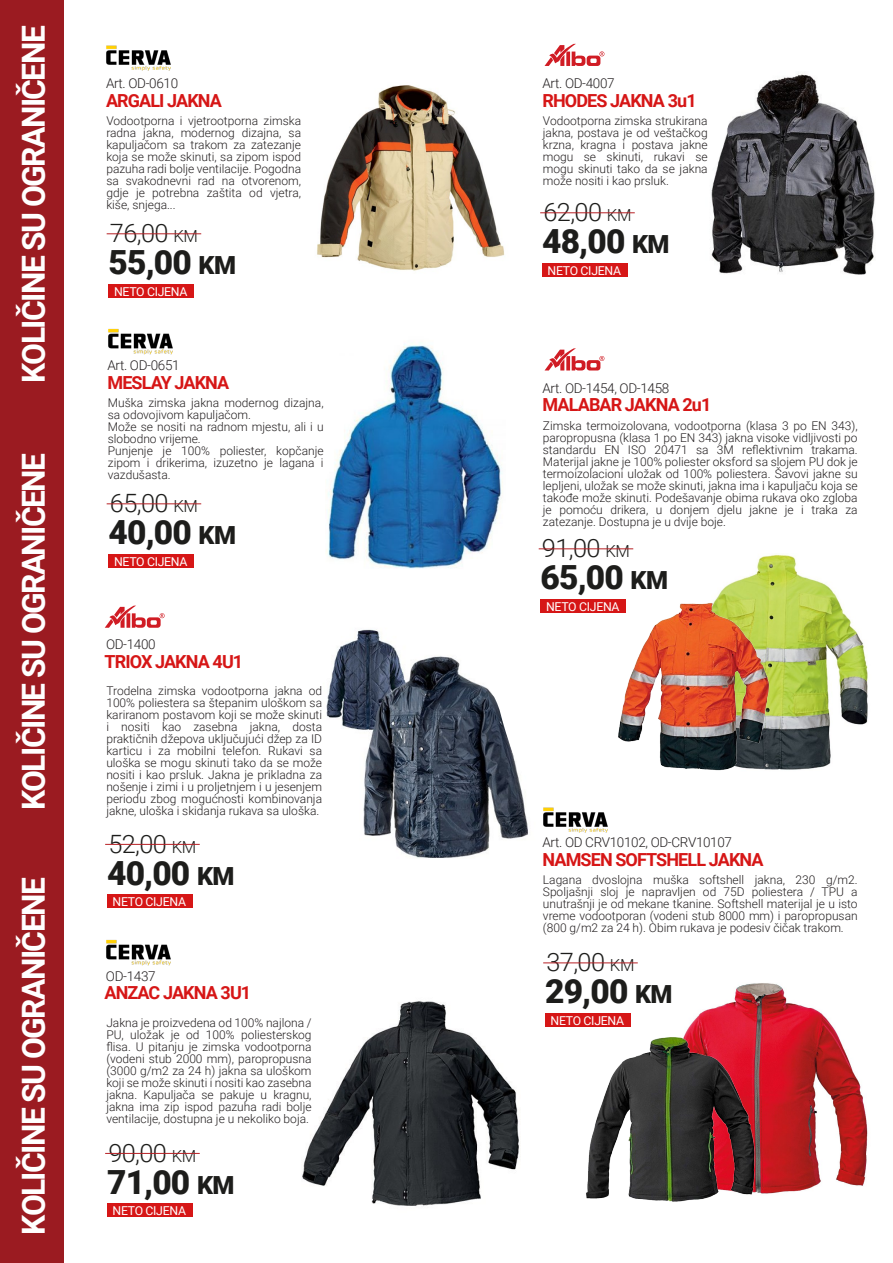
<style>
.page{position:relative;width:893px;height:1263px;background:#fff}
.page>*{position:absolute;margin:0;border:0;box-sizing:border-box;transform-origin:0 0}
.t1{font:900 33.3px "Roboto";letter-spacing:-.025em;color:#1d1d1b}
.t2{font:700 31.8px "Roboto";letter-spacing:-.05em;color:#fff}
.t3{font:300 25.2px "Roboto";letter-spacing:-.025em;color:#1d1d1b}
.t4{font:700 18px "Roboto";letter-spacing:-.05em;color:#d61616}
.t5{font:300 13.5px "Roboto";letter-spacing:-.025em;color:#231f20}
.t6{font:12.15px "Roboto";letter-spacing:-.025em;color:#fff}
.t7{font:300 12px/12px "Roboto";color:#231f20;text-align:justify}
.s1{font-size:16.65px}
.s2{font-size:24.9px}
</style>
<div class="page">
<img style="left:687px;top:983px;width:181px;height:211px">
<img style="left:586px;top:1030px;width:171px;height:172px">
<img style="left:711px;top:74px;width:164px;height:201px">
<img style="left:714px;top:554px;width:154px;height:216px">
<img style="left:302px;top:1001px;width:217px;height:205px">
<img style="left:326px;top:342px;width:177px;height:227px">
<img style="left:317px;top:85px;width:188px;height:186px">
<svg style="left:105px;top:606px;width:60px;height:22px"></svg>
<div style="left:0;top:0;width:64px;height:1263px;background:#9b1b21"></div>
<div style="left:108px;top:284px;width:86px;height:14px;background:#d61616"></div>
<hr style="left:107px;top:233px;width:94px;height:1px;background:#b72025">
<div style="left:108px;top:554px;width:86px;height:14px;background:#d61616"></div>
<hr style="left:107px;top:503px;width:94px;height:1px;background:#b72025">
<img style="left:106px;top:45px;width:65px;height:26px">
<img style="left:543px;top:807px;width:65px;height:26px">
<img style="left:106px;top:939px;width:65px;height:27px">
<img style="left:108px;top:328px;width:65px;height:27px">
<div style="left:107px;top:894px;width:86px;height:14px;background:#d61616"></div>
<hr style="left:105px;top:844px;width:95px;height:1px;background:#b72025">
<div style="left:542px;top:263px;width:86px;height:14px;background:#d61616"></div>
<hr style="left:540px;top:212px;width:95px;height:1px;background:#b72025">
<div style="left:107px;top:1203px;width:86px;height:14px;background:#d61616"></div>
<hr style="left:105px;top:1153px;width:95px;height:1px;background:#b72025">
<svg style="left:544px;top:44px;width:60px;height:22px"></svg>
<div style="left:540px;top:599px;width:86px;height:14px;background:#d61616"></div>
<hr style="left:539px;top:548px;width:94px;height:1px;background:#b72025">
<svg style="left:545px;top:348px;width:59px;height:22px"></svg>
<div style="left:545px;top:1013px;width:86px;height:14px;background:#d61616"></div>
<hr style="left:543px;top:962px;width:95px;height:1px;background:#b72025">
<img style="left:618px;top:602px;width:160px;height:169px">
<img style="left:326px;top:629px;width:202px;height:229px">
<h2 class="t2" style="left:11px;top:383px;width:359px;rotate:-90deg">KOLIČINE SU OGRANIČENE</h2>
<h2 class="t2" style="left:11px;top:810px;width:359px;rotate:-90deg">KOLIČINE SU OGRANIČENE</h2>
<h2 class="t2" style="left:11px;top:1234px;width:359px;rotate:-90deg">KOLIČINE SU OGRANIČENE</h2>
<p class="t5" style="left:106px;top:74px;width:74px">Art. OD-0610</p>
<h3 class="t4" style="left:106px;top:88px;width:117px">ARGALI JAKNA</h3>
<p class="t7" style="left:106px;top:114px;width:196px">Vodootporna i vjetrootporna zimska radna jakna, modernog dizajna, sa kapuljačom sa trakom za zatezanje koja se može skinuti, sa zipom ispod pazuha radi bolje ventilacije. Pogodna sa svakodnevni rad na otvorenom, gdje je potrebna zaštita od vjetra, kiše, snjega...</p>
<h3 class="t3" style="left:110px;top:215px;width:90px">76,00 <span class="s1">KM</span></h3>
<h1 class="t1" style="left:109px;top:239px;width:129px">55,00 <span class="s2">KM</span></h1>
<p class="t6" style="left:114px;top:283px;width:75px">NETO CIJENA</p>
<p class="t5" style="left:107px;top:356px;width:74px">Art. OD-0651</p>
<h3 class="t4" style="left:107px;top:370px;width:123px">MESLAY JAKNA</h3>
<p class="t7" style="left:108px;top:396px;width:217px;text-align:left">Muška zimska jakna modernog dizajna, sa odovojivom kapuljačom.<br>Može se nositi na radnom mjestu, ali i u slobodno vrijeme.<br>Punjenje je 100% poliester, kopčanje zipom i drikerima, izuzetno je lagana i vazdušasta.</p>
<h3 class="t3" style="left:110px;top:485px;width:90px">65,00 <span class="s1">KM</span></h3>
<h1 class="t1" style="left:109px;top:509px;width:129px">40,00 <span class="s2">KM</span></h1>
<p class="t6" style="left:114px;top:553px;width:75px">NETO CIJENA</p>
<p class="t5" style="left:106px;top:635px;width:51px">OD-1400</p>
<h3 class="t4" style="left:104px;top:649px;width:140px">TRIOX JAKNA 4U1</h3>
<p class="t7" style="left:106px;top:684px;width:217px">Trodelna zimska vodootporna jakna od 100% poliestera sa štepanim uloškom sa kariranom postavom koji se može skinuti i nositi kao zasebna jakna, dosta praktičnih džepova uključujući džep za ID karticu i za mobilni telefon. Rukavi sa uloška se mogu skinuti tako da se može nositi i kao prsluk. Jakna je prikladna za nošenje i zimi i u proljetnjem i u jesenjem periodu zbog mogućnosti kombinovanja jakne, uloška i skidanja rukava sa uloška.</p>
<h3 class="t3" style="left:108px;top:826px;width:90px">52,00 <span class="s1">KM</span></h3>
<h1 class="t1" style="left:107px;top:849px;width:129px">40,00 <span class="s2">KM</span></h1>
<p class="t6" style="left:113px;top:893px;width:75px">NETO CIJENA</p>
<p class="t5" style="left:106px;top:966px;width:51px">OD-1437</p>
<h3 class="t4" style="left:104px;top:980px;width:148px">ANZAC JAKNA 3U1</h3>
<p class="t7" style="left:106px;top:1016px;width:207px">Jakna je proizvedena od 100% najlona / PU, uložak je od 100% poliesterskog flisa. U pitanju je zimska vodootporna (vodeni stub 2000 mm), paropropusna (3000 g/m2 za 24 h) jakna sa uloškom koji se može skinuti i nositi kao zasebna jakna. Kapuljača se pakuje u kragnu, jakna ima zip ispod pazuha radi bolje ventilacije, dostupna je u nekoliko boja.</p>
<h3 class="t3" style="left:108px;top:1135px;width:90px">90,00 <span class="s1">KM</span></h3>
<h1 class="t1" style="left:107px;top:1158px;width:129px">71,00 <span class="s2">KM</span></h1>
<p class="t6" style="left:113px;top:1202px;width:75px">NETO CIJENA</p>
<p class="t5" style="left:542px;top:74px;width:74px">Art. OD-4007</p>
<h3 class="t4" style="left:542px;top:88px;width:156px">RHODES JAKNA 3u1</h3>
<p class="t7" style="left:543px;top:114px;width:166px">Vodootporna zimska strukirana jakna, postava je od veštačkog krzna, kragna i postava jakne mogu se skinuti, rukavi se mogu skinuti tako da se jakna može nositi i kao prsluk.</p>
<h3 class="t3" style="left:543px;top:194px;width:90px">62,00 <span class="s1">KM</span></h3>
<h1 class="t1" style="left:542px;top:218px;width:129px">48,00 <span class="s2">KM</span></h1>
<p class="t6" style="left:548px;top:262px;width:75px">NETO CIJENA</p>
<p class="t5" style="left:542px;top:378px;width:128px">Art. OD-1454, OD-1458</p>
<h3 class="t4" style="left:542px;top:392px;width:170px">MALABAR JAKNA 2u1</h3>
<p class="t7" style="left:543px;top:419px;width:316px">Zimska termoizolovana, vodootporna (klasa 3 po EN 343), paropropusna (klasa 1 po EN 343) jakna visoke vidljivosti po standardu EN ISO 20471 sa 3M reflektivnim trakama.<br>Materijal jakne je 100% poliester oksford sa slojem PU dok je termoizolacioni uložak od 100% poliestera. Šavovi jakne su lepljeni, uložak se može skinuti, jakna ima i kapuljaču koja se takođe može skinuti. Podešavanje obima rukava oko zgloba je pomoću drikera, u donjem djelu jakne je i traka za zatezanje. Dostupna je u dvije boje.</p>
<h3 class="t3" style="left:542px;top:530px;width:90px">91,00 <span class="s1">KM</span></h3>
<h1 class="t1" style="left:541px;top:554px;width:129px">65,00 <span class="s2">KM</span></h1>
<p class="t6" style="left:546px;top:598px;width:75px">NETO CIJENA</p>
<p class="t5" style="left:542px;top:833px;width:191px">Art. OD CRV10102, OD-CRV10107</p>
<h3 class="t4" style="left:542px;top:847px;width:223px">NAMSEN SOFTSHELL JAKNA</h3>
<p class="t7" style="left:543px;top:873px;width:316px">Lagana dvoslojna muška softshell jakna, 230 g/m2.<br>Spoljašnji sloj je napravljen od 75D poliestera / TPU a unutrašnji je od mekane tkanine. Softshell materijal je u isto vreme vodootporan (vodeni stub 8000 mm) i paropropusan (800 g/m2 za 24 h). Obim rukava je podesiv čičak trakom.</p>
<h3 class="t3" style="left:546px;top:944px;width:90px">37,00 <span class="s1">KM</span></h3>
<h1 class="t1" style="left:545px;top:968px;width:129px">29,00 <span class="s2">KM</span></h1>
<p class="t6" style="left:551px;top:1012px;width:75px">NETO CIJENA</p>
</div>
